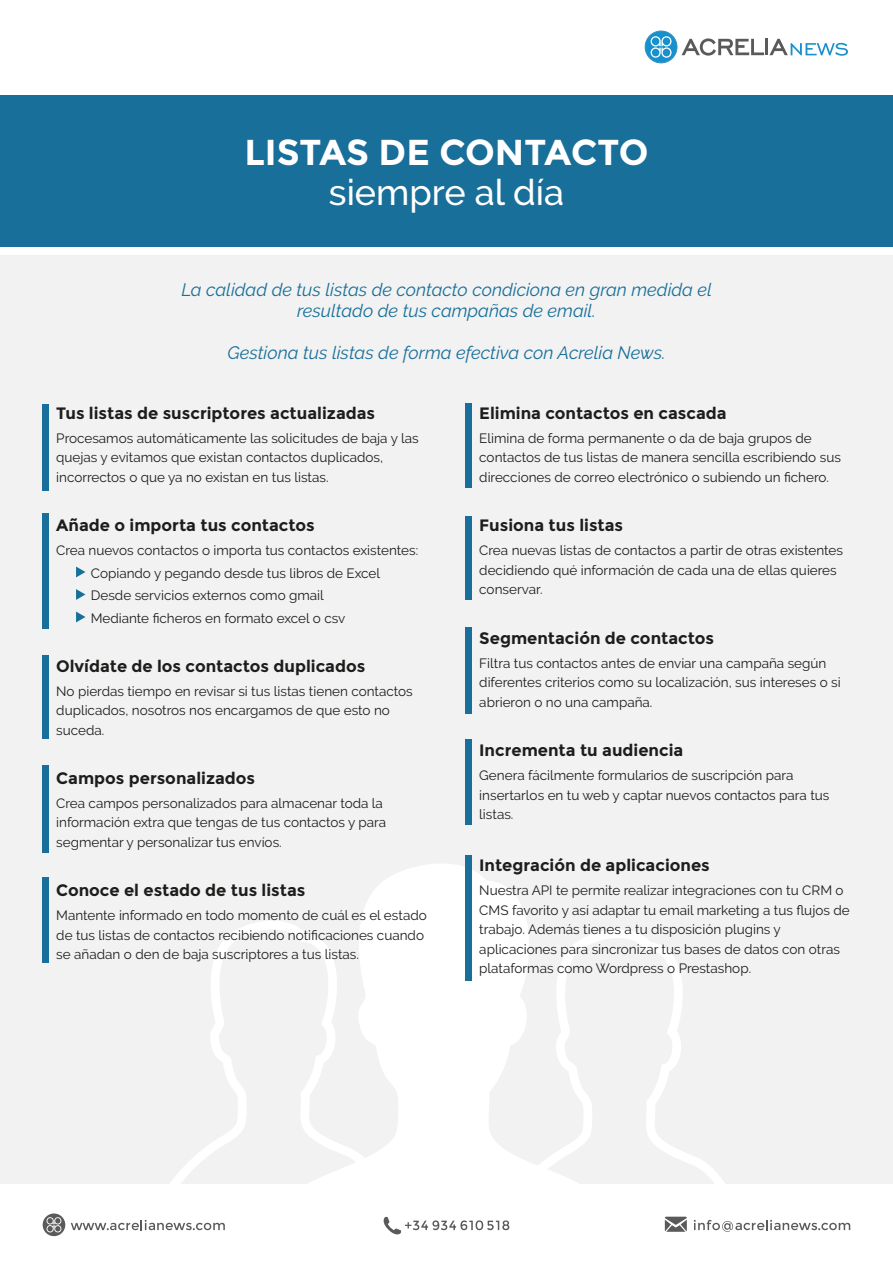
<style>
.page{position:relative;width:893px;height:1263px;background:#fff}
.page>*{position:absolute;margin:0;border:0;box-sizing:border-box;transform-origin:0 0}
.t1{font:700 36px "Montserrat";color:#fff}
.t2{font:500 36px "Raleway";color:#fff}
.t3{font:italic 18px/21px "Raleway";color:#186f99;text-align:center}
.t4{font:700 16.5px "Montserrat";color:#1d1d1b}
.t5{font:13.5px/19.5px "Raleway";color:#1d1d1b}
</style>
<div class="page">
<div style="left:0;top:255px;width:893px;height:929px;background:#f2f2f2"></div>
<svg style="left:362px;top:855px;width:166px;height:374px;fill:#fff"></svg>
<svg style="left:170px;top:920px;width:216px;height:269px"></svg>
<svg style="left:514px;top:929px;width:211px;height:260px"></svg>
<div style="left:42px;top:404px;width:6px;height:86px;background:#186f99"></div>
<div style="left:42px;top:513px;width:6px;height:115px;background:#186f99"></div>
<div style="left:42px;top:765px;width:6px;height:88px;background:#186f99"></div>
<div style="left:42px;top:878px;width:6px;height:85px;background:#186f99"></div>
<div style="left:42px;top:655px;width:6px;height:83px;background:#186f99"></div>
<div style="left:465px;top:740px;width:6px;height:85px;background:#186f99"></div>
<div style="left:465px;top:856px;width:6px;height:125px;background:#186f99"></div>
<div style="left:465px;top:627px;width:6px;height:86px;background:#186f99"></div>
<div style="left:465px;top:516px;width:6px;height:84px;background:#186f99"></div>
<svg style="left:76px;top:567px;width:9px;height:10px"></svg>
<svg style="left:76px;top:589px;width:9px;height:11px"></svg>
<svg style="left:76px;top:612px;width:9px;height:10px"></svg>
<svg style="left:645px;top:31px;width:32px;height:32px"></svg>
<div style="left:645px;top:31px;width:32px;height:32px;border:1px solid #3293c5;border-radius:50%"></div>
<svg style="left:651px;top:36px;width:20px;height:22px"></svg>
<svg style="left:682px;top:38px;width:166px;height:18px"></svg>
<div style="left:0;top:95px;width:893px;height:152px;background:#186f99"></div>
<div style="left:465px;top:404px;width:6px;height:84px;background:#186f99"></div>
<svg style="left:71px;top:1220px;width:154px;height:10px"></svg>
<svg style="left:694px;top:1220px;width:156px;height:12px"></svg>
<svg style="left:382px;top:1217px;width:127px;height:18px"></svg>
<svg style="left:665px;top:1217px;width:22px;height:15px"></svg>
<svg style="left:43px;top:1213px;width:22px;height:23px"></svg>
<h1 class="t1" style="left:244px;top:131px;width:406px">LISTAS DE CONTACTO</h1>
<h1 class="t2" style="left:329px;top:172px;width:237px">siempre al día</h1>
<h2 class="t3" style="left:182px;top:279px;width:532px">La calidad de tus listas de contacto condiciona en gran medida el resultado de tus campañas de email.</h2>
<h2 class="t3" style="left:227px;top:342px;width:440px">Gestiona tus listas de forma efectiva con Acrelia News.</h2>
<p class="t4" style="left:56px;top:403px;width:320px">Tus listas de suscriptores actualizadas</p>
<p class="t5" style="left:56px;top:428px;width:364px">Procesamos automáticamente las solicitudes de baja y las quejas y evitamos que existan contactos duplicados, incorrectos o que ya no existan en tus listas.</p>
<p class="t4" style="left:56px;top:515px;width:260px">Añade o importa tus contactos</p>
<p class="t5" style="left:91px;top:539px;width:329px;line-height:22.5px;text-indent:-35px">Crea nuevos contactos o importa tus contactos existentes:<br>Copiando y pegando desde tus libros de Excel Desde servicios externos como gmail<br>Mediante ficheros en formato excel o csv</p>
<p class="t4" style="left:56px;top:656px;width:310px">Olvídate de los contactos duplicados</p>
<p class="t5" style="left:56px;top:681px;width:358px">No pierdas tiempo en revisar si tus listas tienen contactos duplicados, nosotros nos encargamos de que esto no suceda.</p>
<p class="t4" style="left:56px;top:768px;width:200px">Campos personalizados</p>
<p class="t5" style="left:56px;top:793px;width:331px">Crea campos personalizados para almacenar toda la información extra que tengas de tus contactos y para segmentar y personalizar tus envíos.</p>
<p class="t4" style="left:56px;top:880px;width:251px">Conoce el estado de tus listas</p>
<p class="t5" style="left:56px;top:906px;width:372px">Mantente informado en todo momento de cuál es el estado de tus listas de contactos recibiendo notificaciones cuando se añadan o den de baja suscriptores a tus listas.</p>
<p class="t4" style="left:479px;top:403px;width:249px">Elimina contactos en cascada</p>
<p class="t5" style="left:479px;top:428px;width:363px">Elimina de forma permanente o da de baja grupos de contactos de tus listas de manera sencilla escribiendo sus direcciones de correo electrónico o subiendo un fichero.</p>
<p class="t4" style="left:479px;top:516px;width:145px">Fusiona tus listas</p>
<p class="t5" style="left:479px;top:541px;width:365px">Crea nuevas listas de contactos a partir de otras existentes decidiendo qué información de cada una de ellas quieres conservar.</p>
<p class="t4" style="left:479px;top:628px;width:236px">Segmentación de contactos</p>
<p class="t5" style="left:479px;top:653px;width:363px">Filtra tus contactos antes de enviar una campaña según diferentes criterios como su localización, sus intereses o si abrieron o no una campaña.</p>
<p class="t4" style="left:479px;top:740px;width:206px">Incrementa tu audiencia</p>
<p class="t5" style="left:479px;top:765px;width:352px">Genera fácilmente formularios de suscripción para insertarlos en tu web y captar nuevos contactos para tus listas.</p>
<p class="t4" style="left:479px;top:856px;width:232px">Integración de aplicaciones</p>
<p class="t5" style="left:479px;top:881px;width:372px">Nuestra API te permite realizar integraciones con tu CRM o CMS favorito y así adaptar tu email marketing a tus flujos de trabajo. Además tienes a tu disposición plugins y aplicaciones para sincronizar tus bases de datos con otras plataformas como Wordpress o Prestashop.</p>
</div>
